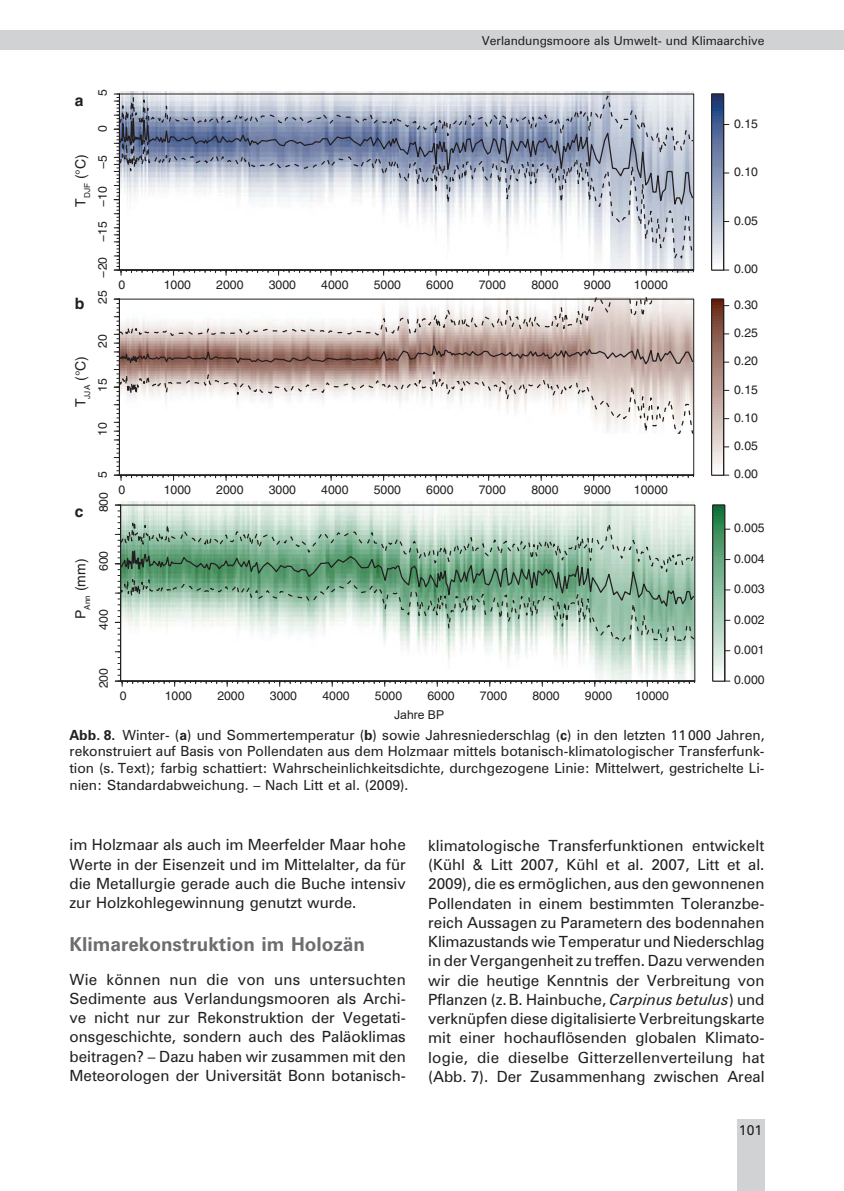
<style>
.page{position:relative;width:844px;height:1191px;background:#fff}
.page>*{position:absolute;margin:0;border:0;box-sizing:border-box;transform-origin:0 0}
.Überschrift1{font:700 19.25px "Zurich BT";color:#6c6d70}
.Abbildung{font:700 15.75px "Helvetica";color:#231f20}
.Text{font:15.4px/19.2px "Zurich BT";color:#231f20;text-align:justify}
.Abbildung-2{font:14px/16.8px "Zurich BT";color:#231f20;text-align:justify}
.t1{font:14px "Helvetica";color:#231f20}
.t2{font:12.25px "Helvetica";color:#231f20}
.Text-2{font:12.25px "Zurich BT";color:#231f20}
.t3{font:12.25px "Arial";color:#231f20}
.s1{font-weight:700}
.s2{font-family:"Helvetica"}
.s3{font-style:italic}
</style>
<div class="page">
<div style="left:736px;top:1119px;width:28px;height:72px;background:#d1d2d4"></div>
<div style="left:0;top:30px;width:843px;height:20px;background:#d1d2d4"></div>
<svg style="left:711px;top:94px;width:17px;height:177px"></svg>
<div style="left:711px;top:94px;width:12px;height:176px;border:1px solid #231f20"></div>
<svg style="left:118px;top:91px;width:576px;height:3px"></svg>
<svg style="left:114px;top:94px;width:580px;height:181px"></svg>
<svg style="left:711px;top:299px;width:17px;height:177px"></svg>
<div style="left:711px;top:299px;width:12px;height:176px;border:1px solid #231f20"></div>
<svg style="left:114px;top:297px;width:580px;height:183px"></svg>
<svg style="left:714px;top:505px;width:15px;height:176px"></svg>
<div style="left:712px;top:504px;width:13px;height:177px;border:1px solid #231f20"></div>
<svg style="left:121px;top:502px;width:574px;height:2px"></svg>
<svg style="left:115px;top:504px;width:580px;height:182px"></svg>
<p class="Text-2" style="left:481px;top:33px;width:284px">Verlandungsmoore als Umwelt- und Klimaarchive</p>
<p class="Abbildung" style="left:75px;top:91px;width:10px">a</p>
<p class="t2" style="left:95px;top:96px;width:8px;rotate:-90deg">5</p>
<p class="t2" style="left:95px;top:132px;width:8px;rotate:-90deg">0</p>
<p class="t1" style="left:72px;top:207px;width:54px;rotate:-90deg">T<sub>DJF</sub> (°C)</p>
<p class="t2" style="left:95px;top:169px;width:15px;rotate:-90deg">−5</p>
<p class="t2" style="left:95px;top:277px;width:93px;rotate:-90deg">−20 −15 −10</p>
<p class="Abbildung" style="left:75px;top:294px;width:11px">b</p>
<p class="t2" style="left:95px;top:304px;width:15px;rotate:-90deg">25</p>
<p class="t2" style="left:95px;top:348px;width:15px;rotate:-90deg">20</p>
<p class="t1" style="left:72px;top:407px;width:53px;rotate:-90deg">T<sub>JJA</sub> (°C)</p>
<p class="t2" style="left:95px;top:392px;width:15px;rotate:-90deg">15</p>
<p class="t2" style="left:95px;top:436px;width:15px;rotate:-90deg">10</p>
<p class="t2" style="left:118px;top:277px;width:8px">0</p>
<p class="t2" style="left:164px;top:277px;width:29px">1000</p>
<p class="t2" style="left:216px;top:277px;width:29px">2000</p>
<p class="t2" style="left:269px;top:277px;width:29px">3000</p>
<p class="t2" style="left:321px;top:277px;width:29px">4000</p>
<p class="t2" style="left:373px;top:277px;width:29px">5000</p>
<p class="t2" style="left:426px;top:277px;width:29px">6000</p>
<p class="t2" style="left:478px;top:277px;width:29px">7000</p>
<p class="t2" style="left:531px;top:277px;width:29px">8000</p>
<p class="t2" style="left:583px;top:277px;width:29px">9000</p>
<p class="t2" style="left:633px;top:277px;width:36px">10000</p>
<p class="Abbildung" style="left:75px;top:502px;width:10px">c</p>
<p class="t2" style="left:95px;top:477px;width:8px;rotate:-90deg">5</p>
<p class="t2" style="left:96px;top:512px;width:22px;rotate:-90deg">800</p>
<p class="t2" style="left:118px;top:483px;width:8px">0</p>
<p class="t2" style="left:164px;top:483px;width:29px">1000</p>
<p class="t2" style="left:216px;top:483px;width:29px">2000</p>
<p class="t2" style="left:269px;top:483px;width:29px">3000</p>
<p class="t2" style="left:321px;top:483px;width:29px">4000</p>
<p class="t2" style="left:373px;top:483px;width:29px">5000</p>
<p class="t2" style="left:426px;top:483px;width:29px">6000</p>
<p class="t2" style="left:478px;top:483px;width:29px">7000</p>
<p class="t2" style="left:531px;top:483px;width:29px">8000</p>
<p class="t2" style="left:583px;top:483px;width:29px">9000</p>
<p class="t2" style="left:633px;top:483px;width:36px">10000</p>
<p class="t1" style="left:72px;top:619px;width:62px;rotate:-90deg">P<sub>Ann</sub> (mm)</p>
<p class="t2" style="left:96px;top:571px;width:22px;rotate:-90deg">600</p>
<p class="t2" style="left:96px;top:630px;width:22px;rotate:-90deg">400</p>
<p class="t2" style="left:96px;top:688px;width:22px;rotate:-90deg">200</p>
<p class="t2" style="left:120px;top:688px;width:8px">0</p>
<p class="t2" style="left:165px;top:688px;width:29px">1000</p>
<p class="t2" style="left:217px;top:688px;width:29px">2000</p>
<p class="t2" style="left:270px;top:688px;width:29px">3000</p>
<p class="t2" style="left:322px;top:688px;width:29px">4000</p>
<p class="t2" style="left:375px;top:688px;width:29px">5000</p>
<p class="t2" style="left:427px;top:688px;width:29px">6000</p>
<p class="t2" style="left:480px;top:688px;width:29px">7000</p>
<p class="t2" style="left:532px;top:688px;width:29px">8000</p>
<p class="t2" style="left:584px;top:688px;width:29px">9000</p>
<p class="t2" style="left:635px;top:688px;width:36px">10000</p>
<p class="t3" style="left:394px;top:706px;width:52px">Jahre BP</p>
<p class="t2" style="left:734px;top:116px;width:25px">0.15</p>
<p class="t2" style="left:734px;top:165px;width:25px">0.10</p>
<p class="t2" style="left:734px;top:213px;width:25px">0.05</p>
<p class="t2" style="left:734px;top:262px;width:25px">0.00</p>
<p class="t2" style="left:734px;top:297px;width:25px">0.30</p>
<p class="t2" style="left:734px;top:326px;width:25px">0.25</p>
<p class="t2" style="left:734px;top:354px;width:25px">0.20</p>
<p class="t2" style="left:734px;top:382px;width:25px">0.15</p>
<p class="t2" style="left:734px;top:410px;width:25px">0.10</p>
<p class="t2" style="left:734px;top:439px;width:25px">0.05</p>
<p class="t2" style="left:734px;top:467px;width:25px">0.00</p>
<p class="t2" style="left:733px;top:521px;width:32px">0.005</p>
<p class="t2" style="left:733px;top:551px;width:32px">0.004</p>
<p class="t2" style="left:733px;top:582px;width:32px">0.003</p>
<p class="t2" style="left:733px;top:612px;width:32px">0.002</p>
<p class="t2" style="left:733px;top:642px;width:32px">0.001</p>
<p class="t2" style="left:733px;top:673px;width:32px">0.000</p>
<p class="Abbildung-2" style="left:69px;top:726px;width:696px"><span class="s1">Abb. 8.</span> Winter- (<span class="s1">a</span>) und Sommertemperatur (<span class="s1">b</span>) sowie Jahresniederschlag (<span class="s1">c</span>) in den letzten 11000 Jahren, rekonstruiert auf Basis von Pollendaten aus dem Holzmaar mittels botanisch-klimatologischer Transferfunk&shy;tion (s. Text); farbig schattiert: Wahrscheinlichkeitsdichte, durchgezogene Linie: Mittelwert, gestrichelte Li&shy;nien: Standardabweichung. – Nach Litt et al. (2009).</p>
<p class="Text" style="left:69px;top:835px;width:338px">im Holzmaar als auch im Meerfelder Maar hohe Werte in der Eisenzeit und im Mittelalter, da für die Metallurgie gerade auch die Buche intensiv zur Holzkohlegewinnung genutzt wurde.</p>
<p class="Überschrift1" style="left:69px;top:932px;width:297px">Klimarekonstruktion im Holozän</p>
<p class="Text" style="left:69px;top:969px;width:338px">Wie können nun die von uns untersuchten Sedimente aus Verlandungsmooren als Archi&shy;ve nicht nur zur Rekonstruktion der Vegetati&shy;onsgeschichte, sondern auch des Paläoklimas beitragen? – Dazu haben wir zusammen mit den Meteorologen der Universität Bonn botanisch-</p>
<p class="Text" style="left:428px;top:835px;width:338px">klimatologische Transferfunktionen entwickelt (Kühl <span class="s2">&amp;</span> Litt 2007, Kühl et al. 2007, Litt et al.<br>2009), die es ermöglichen, aus den gewonnenen Pollendaten in einem bestimmten Toleranzbe&shy;reich Aussagen zu Parametern des bodennahen Klimazustands wie Temperatur und Niederschlag in der Vergangenheit zu treffen. Dazu verwenden wir die heutige Kenntnis der Verbreitung von Pflanzen (z.B. Hainbuche, <span class="s3">Carpinus betulus</span>) und verknüpfen diese digitalisierte Verbreitungskarte mit einer hochauflösenden globalen Klimato&shy;logie, die dieselbe Gitterzellenverteilung hat (Abb. 7). Der Zusammenhang zwischen Areal</p>
<p class="Abbildung-2" style="left:738px;top:1121px;width:25px">101</p>
</div>
